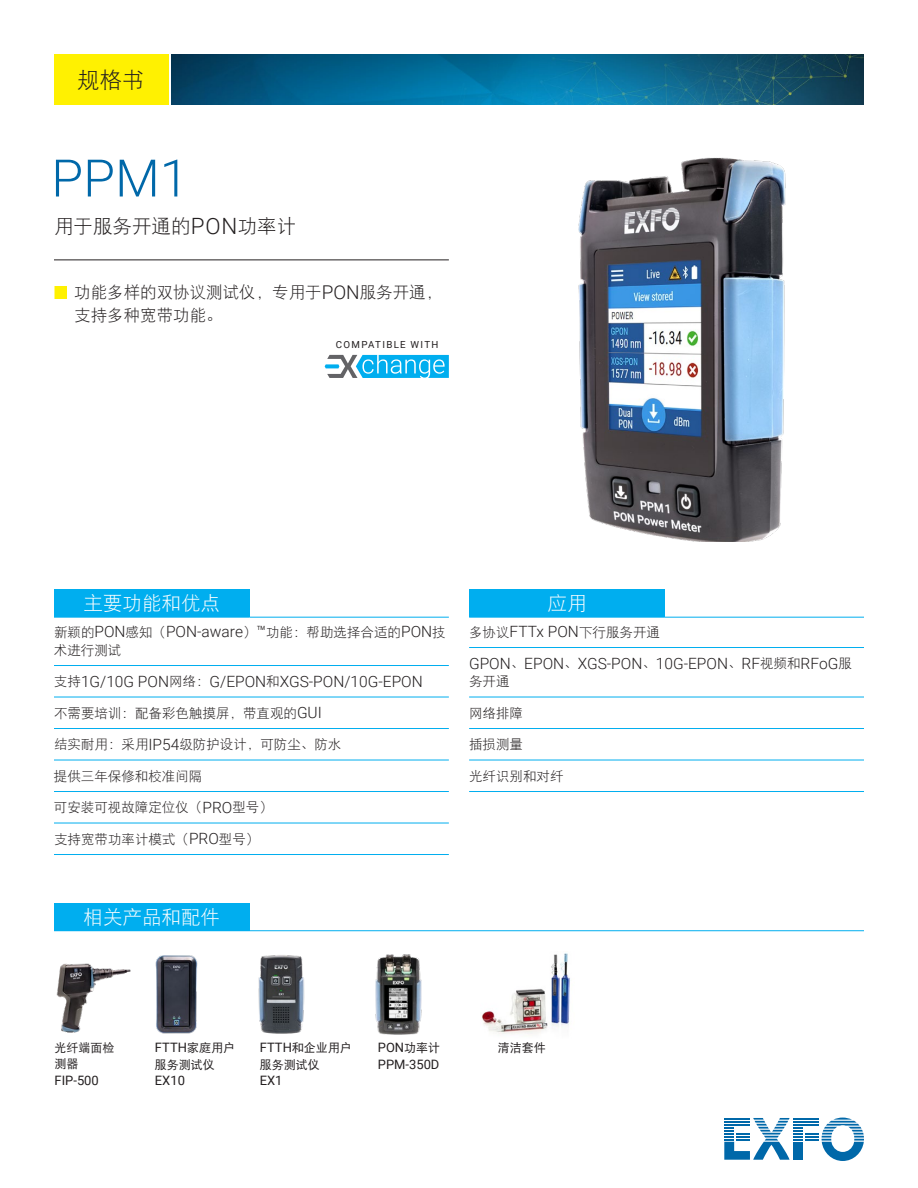
<style>
.page{position:relative;width:918px;height:1188px;background:#fff}
.page>*{position:absolute;margin:0;border:0;box-sizing:border-box;transform-origin:0 0}
.t1{font:300 51.75px "Roboto";color:#0068a9}
.t2{font:22.5px "DF Hei W3";color:#231f20}
.t3{font:19.5px "DF Hei W3";color:#fff}
.t4{font:19.5px "DF Hei W3";color:#231f20}
.t5{font:16.5px/22.5px "DF Hei W3";color:#231f20}
.t6{font:300 15.6px "Roboto";color:#231f20}
.t7{font:13.5px/18px "DF Hei W3";color:#231f20}
.t8{font:12.9px/16.5px "Roboto";color:#231f20}
.t9{font:12px/16.5px "DF Hei W5";color:#231f20}
.t10{font:9.75px "Roboto";letter-spacing:.135em;color:#231f20}
.s1{font-family:"Roboto";font-weight:300;font-size:22.35px}
.s2{font-family:"Roboto";font-weight:300;font-size:18.9px}
.s3{font-family:"Roboto";font-weight:300;font-size:15.6px}
.s4{font-family:"DF Hei W3";font-weight:400;font-size:13.5px}
.s5{font-family:"DF Hei W5";font-size:12px}
.s6{font-family:"Roboto";font-size:12.9px}
</style>
<div class="page">
<img style="left:172px;top:54px;width:692px;height:51px">
<div style="left:54px;top:54px;width:114px;height:51px;background:#fff101"></div>
<svg style="left:724px;top:1118px;width:140px;height:43px"></svg>
<hr style="left:724px;top:1124px;width:26px;height:2px;background:#0068a9">
<img style="left:482px;top:953px;width:88px;height:81px">
<img style="left:56px;top:963px;width:75px;height:70px">
<img style="left:155px;top:955px;width:43px;height:79px">
<img style="left:258px;top:955px;width:47px;height:79px">
<img style="left:375px;top:954px;width:47px;height:81px">
<hr style="left:54px;top:260px;width:395px;height:1px;background:#231f20">
<div style="left:54px;top:286px;width:13px;height:13px;background:#fff101"></div>
<hr style="left:54px;top:277px;width:1px;height:53px;background:#fff">
<hr style="left:54px;top:665px;width:395px;height:1px;background:#00aeef">
<hr style="left:54px;top:697px;width:395px;height:1px;background:#00aeef">
<hr style="left:54px;top:728px;width:395px;height:1px;background:#00aeef">
<hr style="left:54px;top:760px;width:395px;height:1px;background:#00aeef">
<hr style="left:54px;top:791px;width:395px;height:1px;background:#00aeef">
<hr style="left:54px;top:823px;width:395px;height:1px;background:#00aeef">
<hr style="left:54px;top:854px;width:395px;height:1px;background:#00aeef">
<hr style="left:469px;top:647px;width:395px;height:1px;background:#00aeef">
<hr style="left:469px;top:697px;width:395px;height:1px;background:#00aeef">
<hr style="left:469px;top:728px;width:395px;height:1px;background:#00aeef">
<hr style="left:469px;top:760px;width:395px;height:1px;background:#00aeef">
<hr style="left:469px;top:791px;width:395px;height:1px;background:#00aeef">
<div style="left:469px;top:589px;width:196px;height:28px;background:#00aeef"></div>
<hr style="left:469px;top:617px;width:196px;height:1px;background:#00aeef">
<hr style="left:665px;top:617px;width:199px;height:1px;background:#00aeef">
<div style="left:54px;top:589px;width:196px;height:28px;background:#00aeef"></div>
<hr style="left:54px;top:617px;width:196px;height:1px;background:#00aeef">
<hr style="left:250px;top:617px;width:199px;height:1px;background:#00aeef">
<div style="left:54px;top:903px;width:196px;height:28px;background:#00aeef"></div>
<hr style="left:250px;top:930px;width:614px;height:1px;background:#00aeef">
<img style="left:578px;top:157px;width:208px;height:385px">
<svg style="left:325px;top:355px;width:124px;height:23px"></svg>
<h2 class="t2" style="left:77px;top:68px;width:69px">规格书</h2>
<h1 class="t1" style="left:51px;top:142px;width:139px">PPM1</h1>
<h3 class="t4" style="left:54px;top:216px;width:244px">用于服务开通的<span class="s1">PON</span>功率计</h3>
<p class="t5" style="left:74px;top:281px;width:369px">功能多样的双协议测试仪，专用于<span class="s2">PON</span>服务开通，支持多种宽带功能。</p>
<p class="t10" style="left:336px;top:338px;width:104px">COMPATIBLE WITH</p>
<h3 class="t3" style="left:84px;top:594px;width:138px">主要功能和优点</h3>
<h3 class="t3" style="left:548px;top:594px;width:40px">应用</h3>
<p class="t7" style="left:54px;top:623px;width:393px">新颖的<span class="s3">PON</span>感知（<span class="s3">PON-aware</span>）<span class="s3">™</span>功能：帮助选择合适的<span class="s3">PON</span>技术进行测试</p>
<p class="t6" style="left:54px;top:670px;width:370px"><span class="s4">支持</span>1G/10G PON<span class="s4">网络：</span>G/EPON<span class="s4">和</span>XGS-PON/10G-EPON</p>
<p class="t7" style="left:54px;top:704px;width:269px">不需要培训：配备彩色触摸屏，带直观的<span class="s3">GUI</span></p>
<p class="t7" style="left:54px;top:735px;width:289px">结实耐用：采用<span class="s3">IP54</span>级防护设计，可防尘、防水</p>
<p class="t7" style="left:54px;top:767px;width:150px">提供三年保修和校准间隔</p>
<p class="t7" style="left:54px;top:798px;width:220px">可安装可视故障定位仪（<span class="s3">PRO</span>型号）</p>
<p class="t7" style="left:54px;top:830px;width:207px">支持宽带功率计模式（<span class="s3">PRO</span>型号）</p>
<p class="t7" style="left:469px;top:623px;width:192px">多协议<span class="s3">FTTx PON</span>下行服务开通</p>
<p class="t6" style="left:469px;top:652px;width:384px">GPON<span class="s4">、</span>EPON<span class="s4">、</span>XGS-PON<span class="s4">、</span>10G-EPON<span class="s4">、</span>RF<span class="s4">视频和</span>RFoG<span class="s4">服</span></p>
<p class="t7" style="left:469px;top:672px;width:42px">务开通</p>
<p class="t7" style="left:469px;top:704px;width:55px">网络排障</p>
<p class="t7" style="left:469px;top:735px;width:55px">插损测量</p>
<p class="t7" style="left:469px;top:767px;width:96px">光纤识别和对纤</p>
<h3 class="t3" style="left:84px;top:907px;width:138px">相关产品和配件</h3>
<p class="t9" style="left:55px;top:1039px;width:62px">光纤端面检测器</p>
<p class="t8" style="left:55px;top:1072px;width:46px">FIP-500</p>
<p class="t8" style="left:155px;top:1039px;width:82px">FTTH<span class="s5">家庭用户</span></p>
<p class="t9" style="left:498px;top:1039px;width:49px">清洁套件</p>
<p class="t9" style="left:155px;top:1056px;width:62px">服务测试仪</p>
<p class="t8" style="left:155px;top:1072px;width:32px">EX10</p>
<p class="t9" style="left:260px;top:1040px;width:94px"><span class="s6">FTTH</span>和企业用户服务测试仪</p>
<p class="t8" style="left:260px;top:1072px;width:24px">EX1</p>
<p class="t8" style="left:378px;top:1039px;width:64px">PON<span class="s5">功率计<br></span>PPM-350D</p>
</div>
